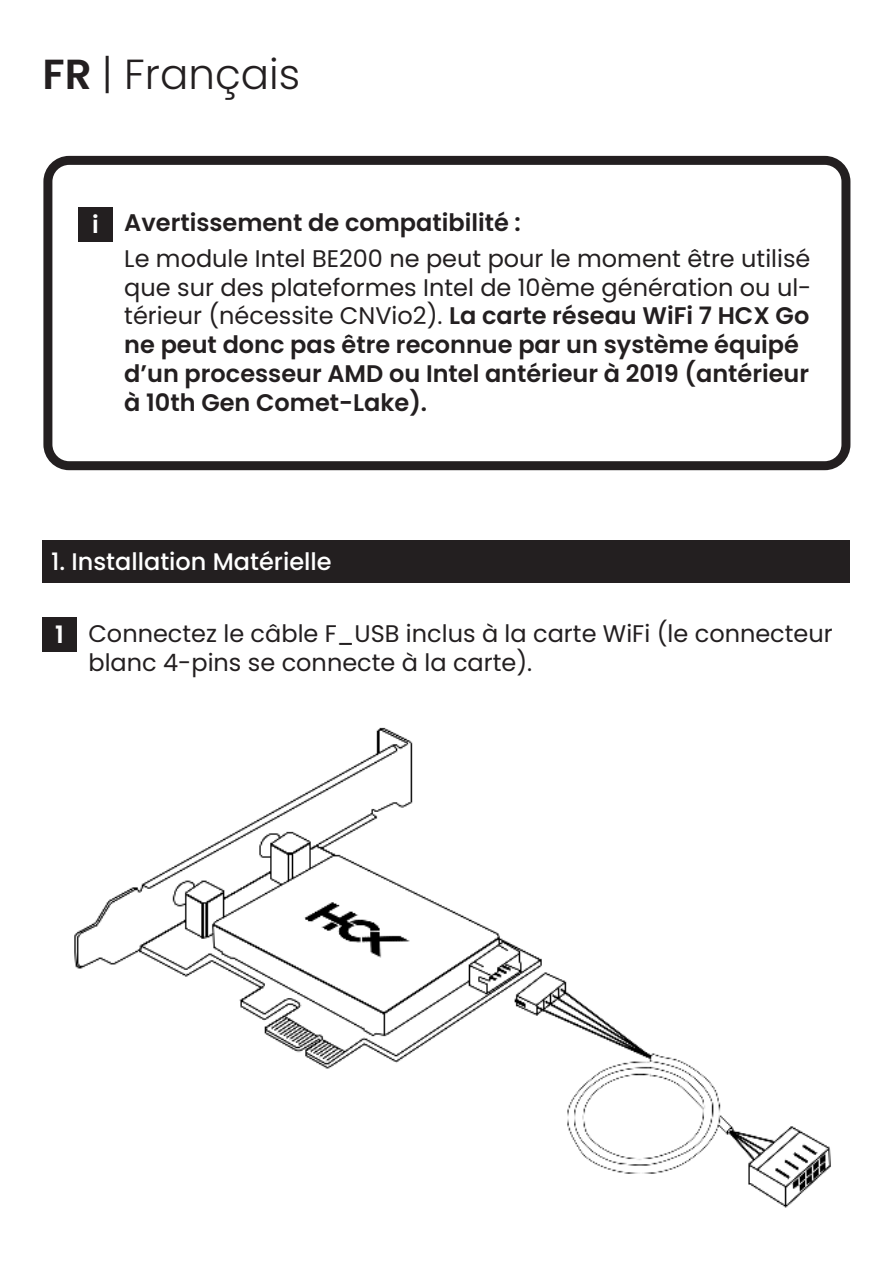
<style>
.page{position:relative;width:893px;height:1263px;background:#fff}
.page>*{position:absolute;margin:0;border:0;box-sizing:border-box;transform-origin:0 0}
.t1{font:300 42px "Poppins";color:#231f20}
.t2{font:600 24px/28.8px "Poppins";color:#231f20}
.t3{font:24px/28.8px "Poppins";color:#231f20}
.t4{font:500 24px "Poppins";color:#fff}
.t5{font:600 24px "Poppins";color:#fff}
.s1{font-weight:600}
.s2{font-weight:400}
</style>
<div class="page">
<div style="left:43px;top:540px;width:807px;height:42px;background:#231f20"></div>
<div style="left:43px;top:617px;width:34px;height:34px;background:#231f20"></div>
<div style="left:78px;top:208px;width:34px;height:34px;background:#231f20"></div>
<div style="left:43px;top:156px;width:807px;height:314px;border:9px solid #231f20;border-radius:21px"></div>
<img style="left:74px;top:727px;width:757px;height:481px">
<p class="t1" style="left:43px;top:50px;width:259px"><span class="s1">FR</span> | Français</p>
<p class="t5" style="left:92px;top:211px;width:8px">i</p>
<p class="t2" style="left:124px;top:208px;width:398px">Avertissement de compatibilité :</p>
<p class="t2" style="left:124px;top:244px;width:689px"><span class="s2">Le module Intel BE200 ne peut pour le moment être utilisé que sur des plateformes Intel de 10ème génération ou ul&shy;térieur (nécessite CNVio2).</span> La carte réseau WiFi 7 HCX Go ne peut donc pas être reconnue par un système équipé d’un processeur AMD ou Intel antérieur à 2019 (antérieur à 10th Gen Comet-Lake).</p>
<p class="t4" style="left:51px;top:547px;width:282px">1. Installation Matérielle</p>
<p class="t5" style="left:55px;top:620px;width:10px">1</p>
<p class="t3" style="left:88px;top:620px;width:746px">Connectez le câble F_USB inclus à la carte WiFi (le connecteur blanc 4-pins se connecte à la carte).</p>
</div>
